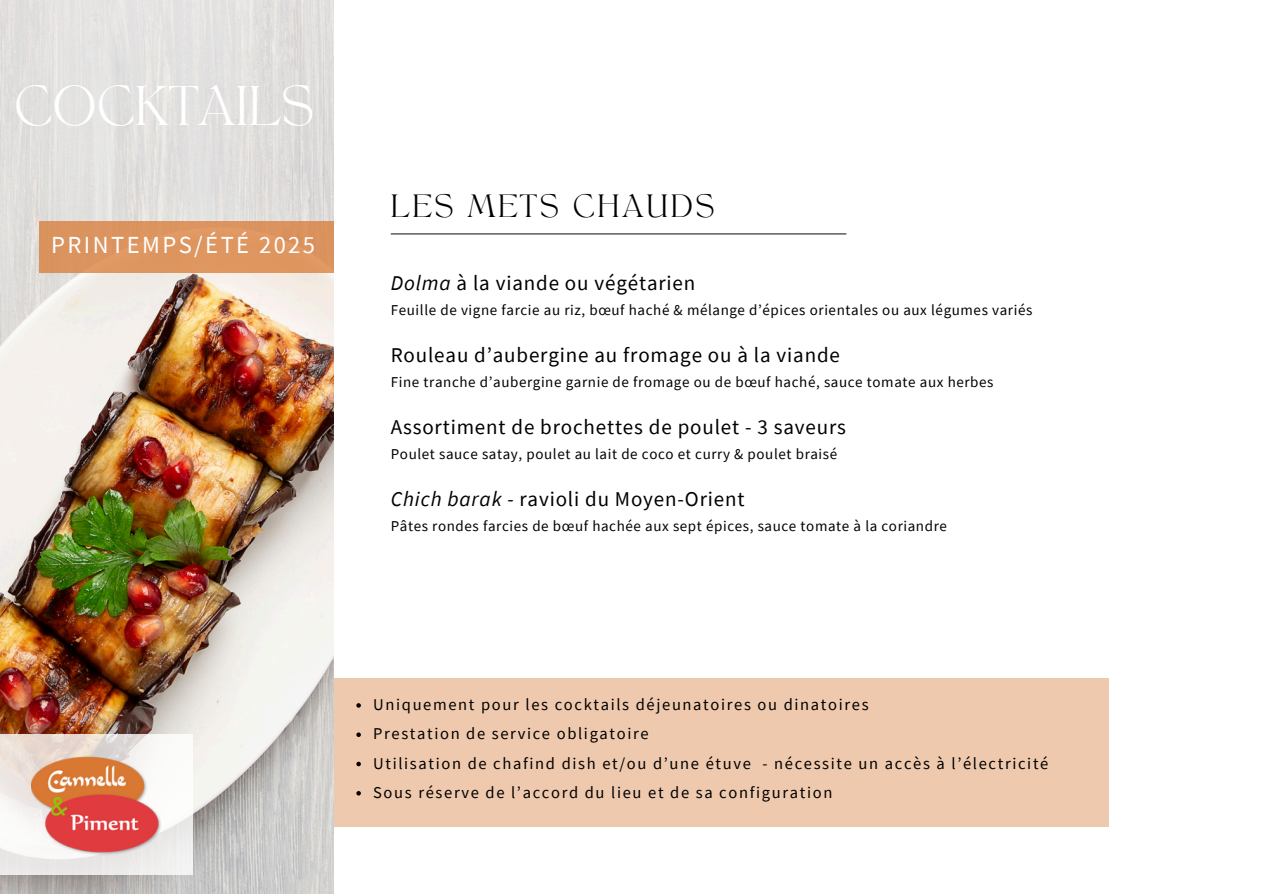
<style>
.page{position:relative;width:1264px;height:894px;background:#fff}
.page>*{position:absolute;margin:0;border:0;box-sizing:border-box;transform-origin:0 0}
.t1{font:39px "TANAEGEAN";color:#fff}
.t2{font:24.45px "Source Sans Pro";letter-spacing:.1em;color:#fff}
.t3{font:22.5px "TANAEGEAN";letter-spacing:.12em;color:#000}
.t4{font:21px "Source Sans Pro";letter-spacing:.04em;color:#000}
.t5{font:16.5px "Source Sans Pro";letter-spacing:.1em;color:#000}
.t6{font:15px "Source Sans Pro";letter-spacing:.04em;color:#000}
.s1{font-style:italic}
</style>
<div class="page">
<img style="left:0;top:0;width:334px;height:893px">
<svg style="left:0;top:734px;width:193px;height:140px"></svg>
<img style="left:32px;top:731px;width:129px;height:146px">
<div style="left:40px;top:221px;width:294px;height:51px;background:#dd955f"></div>
<hr style="left:391px;top:233px;width:455px;height:1px;background:#262728">
<div style="left:334px;top:678px;width:774px;height:149px;background:#efc9ad"></div>
<svg style="left:356px;top:703px;width:5px;height:4px"></svg>
<svg style="left:356px;top:732px;width:5px;height:4px"></svg>
<svg style="left:356px;top:761px;width:5px;height:5px"></svg>
<svg style="left:356px;top:791px;width:5px;height:4px"></svg>
<p class="t1" style="left:14px;top:84px;width:301px">COCKTAILS</p>
<p class="t2" style="left:51px;top:229px;width:265px">PRINTEMPS/ÉTÉ 2025</p>
<p class="t3" style="left:391px;top:193px;width:325px">LES METS CHAUDS</p>
<h2 class="t4" style="left:391px;top:269px;width:306px"><span class="s1">Dolma</span> à la viande ou végétarien</h2>
<p class="t6" style="left:391px;top:300px;width:643px">Feuille de vigne farcie au riz, bœuf haché &amp; mélange d’épices orientales ou aux légumes variés</p>
<h2 class="t4" style="left:391px;top:341px;width:450px">Rouleau d’aubergine au fromage ou à la viande</h2>
<p class="t6" style="left:391px;top:372px;width:604px">Fine tranche d’aubergine garnie de fromage ou de bœuf haché, sauce tomate aux herbes</p>
<p class="t4" style="left:391px;top:413px;width:457px">Assortiment de brochettes de poulet - 3 saveurs</p>
<p class="t6" style="left:391px;top:444px;width:448px">Poulet sauce satay, poulet au lait de coco et curry &amp; poulet braisé</p>
<p class="t4" style="left:391px;top:485px;width:355px"><span class="s1">Chich barak -</span> ravioli du Moyen-Orient</p>
<p class="t6" style="left:391px;top:516px;width:557px">Pâtes rondes farcies de bœuf hachée aux sept épices, sauce tomate à la coriandre</p>
<p class="t5" style="left:373px;top:693px;width:497px">Uniquement pour les cocktails déjeunatoires ou dinatoires</p>
<p class="t5" style="left:373px;top:722px;width:277px">Prestation de service obligatoire</p>
<p class="t5" style="left:373px;top:752px;width:676px">Utilisation de chafind dish et/ou d’une étuve - nécessite un accès à l’électricité</p>
<p class="t5" style="left:373px;top:781px;width:461px">Sous réserve de l’accord du lieu et de sa configuration</p>
</div>
